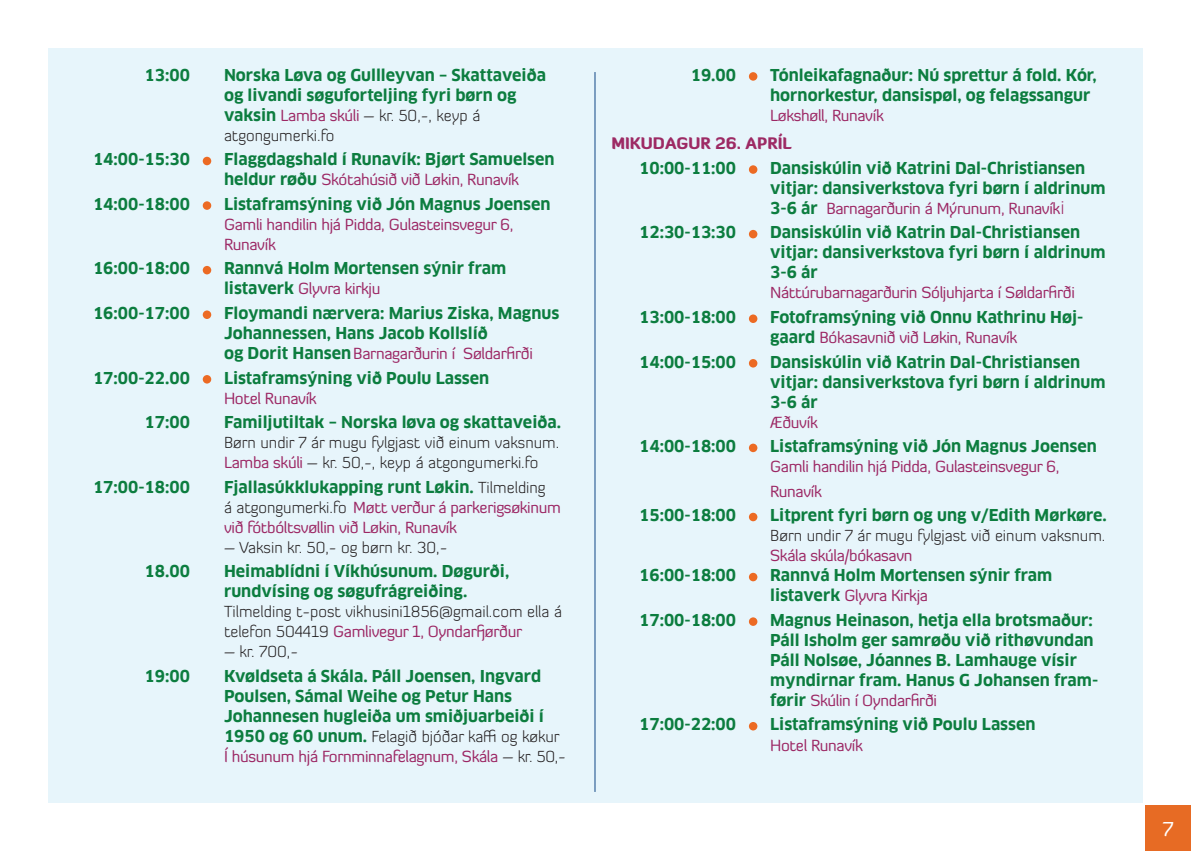
<style>
.page{position:relative;width:1191px;height:851px;background:#fff}
.page>*{position:absolute;margin:0;border:0;box-sizing:border-box;transform-origin:0 0}
.t1{font:20px "Diavlo";color:#fff}
.skrá{font:700 16px/20px "Clan Offc Pro";color:#0c7d3f}
.skrá-2{font:16px/20px "Diavlo";letter-spacing:-.02em;color:#9c2764}
.skrá-3{font:300 16px/20px "Diavlo";color:#231f20;text-align:justify}
.skrá-4{font:900 16px "Diavlo";color:#9d2a64}
.s1{font-family:"Diavlo";font-weight:400;color:#9c2764}
.s2{font-family:"Diavlo";font-weight:300;color:#231f20}
.s3{font-family:"Clan Offc Pro";font-weight:700;color:#0c7d3f}
.s4{font-weight:400;color:#9c2764}
.s5{font-weight:300;color:#231f20}
</style>
<div class="page">
<div style="left:0;top:0;width:1191px;height:850px;background:#e7f5fb"></div>
<div style="left:0;top:0;width:1191px;height:47px;background:#fff"></div>
<div style="left:0;top:803px;width:1191px;height:47px;background:#fff"></div>
<div style="left:0;top:0;width:47px;height:850px;background:#fff"></div>
<div style="left:1143px;top:0;width:48px;height:850px;background:#fff"></div>
<div style="left:1145px;top:805px;width:46px;height:45px;background:#e76b24"></div>
<div style="left:203px;top:157px;width:8px;height:8px;background:#ec6a23;border-radius:50%"></div>
<div style="left:203px;top:201px;width:8px;height:9px;background:#ec6a23;border-radius:50%"></div>
<div style="left:203px;top:266px;width:8px;height:8px;background:#ec6a23;border-radius:50%"></div>
<div style="left:203px;top:310px;width:8px;height:9px;background:#ec6a23;border-radius:50%"></div>
<div style="left:203px;top:375px;width:8px;height:8px;background:#ec6a23;border-radius:50%"></div>
<div style="left:749px;top:72px;width:8px;height:9px;background:#ec6a23;border-radius:50%"></div>
<div style="left:749px;top:165px;width:8px;height:9px;background:#ec6a23;border-radius:50%"></div>
<div style="left:749px;top:230px;width:8px;height:8px;background:#ec6a23;border-radius:50%"></div>
<div style="left:749px;top:314px;width:8px;height:9px;background:#ec6a23;border-radius:50%"></div>
<div style="left:749px;top:359px;width:8px;height:8px;background:#ec6a23;border-radius:50%"></div>
<div style="left:749px;top:443px;width:8px;height:9px;background:#ec6a23;border-radius:50%"></div>
<div style="left:749px;top:512px;width:8px;height:9px;background:#ec6a23;border-radius:50%"></div>
<div style="left:749px;top:572px;width:8px;height:9px;background:#ec6a23;border-radius:50%"></div>
<div style="left:749px;top:617px;width:8px;height:8px;background:#ec6a23;border-radius:50%"></div>
<div style="left:749px;top:721px;width:8px;height:9px;background:#ec6a23;border-radius:50%"></div>
<hr style="left:594px;top:72px;width:1px;height:719px;background:#114785">
<p class="skrá" style="left:145px;top:65px;width:47px">13:00</p>
<p class="skrá" style="left:224px;top:65px;width:323px">Norska Løva og Gullleyvan – Skattaveiða og livandi søguforteljing fyri børn og vaksin <span class="s1">Lamba skúli</span> <span class="s2">– kr. 50,-, keyp á atgongumerki.fo</span></p>
<p class="skrá" style="left:93px;top:149px;width:98px">14:00-15:30</p>
<p class="skrá" style="left:224px;top:149px;width:332px">Flaggdagshald í Runavík: Bjørt Samuelsen heldur røðu <span class="s1">Skótahúsið við Løkin, Runavík</span></p>
<p class="skrá" style="left:93px;top:194px;width:98px">14:00-18:00</p>
<p class="skrá-2" style="left:224px;top:194px;width:328px"><span class="s3">Listaframsýning við Jón Magnus Joensen<br></span>Gamli handilin hjá Pidda, Gulasteinsvegur 6,<br>Runavík</p>
<p class="skrá" style="left:93px;top:258px;width:98px">16:00-18:00</p>
<p class="skrá" style="left:224px;top:258px;width:284px">Rannvá Holm Mortensen sýnir fram listaverk <span class="s1">Glyvra kirkju</span></p>
<p class="skrá" style="left:93px;top:303px;width:98px">16:00-17:00</p>
<p class="skrá" style="left:224px;top:303px;width:337px">Floymandi nærvera: Marius Ziska, Magnus<br>Johannessen, Hans Jacob Kollslíð<br>og Dorit Hansen <span class="s1">Barnagarðurin í Søldarfirði</span></p>
<p class="skrá" style="left:93px;top:367px;width:98px">17:00-22.00</p>
<p class="skrá" style="left:224px;top:367px;width:267px">Listaframsýning við Poulu Lassen<br><span class="s1">Hotel Runavík</span></p>
<p class="skrá" style="left:145px;top:412px;width:47px">17:00</p>
<p class="skrá-3" style="left:224px;top:412px;width:338px"><span class="s3">Familjutiltak – Norska løva og skattaveiða.<br></span>Børn undir 7 ár mugu fylgjast við einum vaksnum.<br><span class="s4">Lamba skúli</span> – kr. 50,-, keyp á atgongumerki.fo</p>
<p class="skrá" style="left:93px;top:476px;width:98px">17:00-18:00</p>
<p class="skrá-2" style="left:224px;top:477px;width:338px"><span class="s3">Fjallasúkklukapping runt Løkin.</span> <span class="s5">Tilmelding<br>á atgongumerki.fo</span> Møtt verður á parkerigsøkinum við fótbóltsvøllin við Løkin, Runavík</p>
<p class="skrá-3" style="left:224px;top:537px;width:225px">– Vaksin kr. 50,- og børn kr. 30,-</p>
<p class="skrá" style="left:145px;top:561px;width:47px">18.00</p>
<p class="skrá" style="left:224px;top:561px;width:339px">Heimablídni í Víkhúsunum. Døgurði, rundvísing og søgufrágreiðing.<br><span class="s2">Tilmelding t-post vikhusini1856@gmail.com ella á telefon 504419</span> <span class="s1">Gamlivegur 1, Oyndarfjørður</span></p>
<p class="skrá-3" style="left:224px;top:641px;width:76px">– kr. 700,-</p>
<p class="skrá" style="left:145px;top:666px;width:47px">19:00</p>
<p class="skrá" style="left:224px;top:666px;width:343px">Kvøldseta á Skála. Páll Joensen, Ingvard Poulsen, Sámal Weihe og Petur Hans Johannesen hugleiða um smiðjuarbeiði í 1950 og 60 unum. <span class="s2">Felagið bjóðar kaffi og køkur </span><span class="s1">Í húsunum hjá Fornminnafelagnum, Skála</span> <span class="s2">– kr. 50,-</span></p>
<p class="skrá" style="left:691px;top:65px;width:47px">19.00</p>
<p class="skrá" style="left:770px;top:65px;width:328px">Tónleikafagnaður: Nú sprettur á fold. Kór, hornorkestur, dansispøl, og felagssangur<br><span class="s1">Løkshøll, Runavík</span></p>
<p class="skrá-4" style="left:611px;top:133px;width:182px">MIKUDAGUR 26. APRÍL</p>
<p class="skrá" style="left:639px;top:158px;width:98px">10:00-11:00</p>
<p class="skrá" style="left:770px;top:158px;width:337px">Dansiskúlin við Katrini Dal-Christiansen vitjar: dansiverkstova fyri børn í aldrinum<br>3-6 ár <span class="s1">Barnagarðurin á Mýrunum, Runavík</span><span class="s4">i</span></p>
<p class="skrá" style="left:639px;top:222px;width:98px">12:30-13:30</p>
<p class="skrá" style="left:770px;top:222px;width:337px">Dansiskúlin við Katrin Dal-Christiansen vitjar: dansiverkstova fyri børn í aldrinum 3-6 ár<br><span class="s1">Náttúrubarnagarðurin Sóljuhjarta í Søldarfirði</span></p>
<p class="skrá" style="left:639px;top:307px;width:98px">13:00-18:00</p>
<p class="skrá" style="left:770px;top:307px;width:315px">Fotoframsýning við Onnu Kathrinu Høj&shy;gaard <span class="s1">Bókasavnið við Løkin, Runavík</span></p>
<p class="skrá" style="left:639px;top:351px;width:98px">14:00-15:00</p>
<p class="skrá" style="left:770px;top:351px;width:337px">Dansiskúlin við Katrin Dal-Christiansen vitjar: dansiverkstova fyri børn í aldrinum<br>3-6 ár<br><span class="s1">Æðuvík</span></p>
<p class="skrá" style="left:639px;top:436px;width:98px">14:00-18:00</p>
<p class="skrá-2" style="left:770px;top:436px;width:328px"><span class="s3">Listaframsýning við Jón Magnus Joensen<br></span>Gamli handilin hjá Pidda, Gulasteinsvegur 6,</p>
<p class="skrá-2" style="left:770px;top:481px;width:53px">Runavík</p>
<p class="skrá" style="left:639px;top:505px;width:98px">15:00-18:00</p>
<p class="skrá-3" style="left:770px;top:505px;width:338px"><span class="s3">Litprent fyri børn og ung v/Edith Mørkøre.<br></span>Børn undir 7 ár mugu fylgjast við einum vaksnum.<br><span class="s4">Skála skúla/bókasavn</span></p>
<p class="skrá" style="left:639px;top:565px;width:98px">16:00-18:00</p>
<p class="skrá" style="left:770px;top:565px;width:284px">Rannvá Holm Mortensen sýnir fram listaverk <span class="s1">Glyvra Kirkja</span></p>
<p class="skrá" style="left:639px;top:610px;width:98px">17:00-18:00</p>
<p class="skrá" style="left:770px;top:610px;width:329px">Magnus Heinason, hetja ella brotsmaður:<br>Páll Isholm ger samrøðu við rithøvundan Páll Nolsøe, Jóannes B. Lamhauge vísir myndirnar fram. Hanus G Johansen fram&shy;førir <span class="s1">Skúlin í Oyndarfirði</span></p>
<p class="skrá" style="left:639px;top:714px;width:98px">17:00-22:00</p>
<p class="skrá" style="left:770px;top:714px;width:267px">Listaframsýning við Poulu Lassen<br><span class="s1">Hotel Runavík</span></p>
<p class="t1" style="left:1162px;top:816px;width:12px">7</p>
</div>
